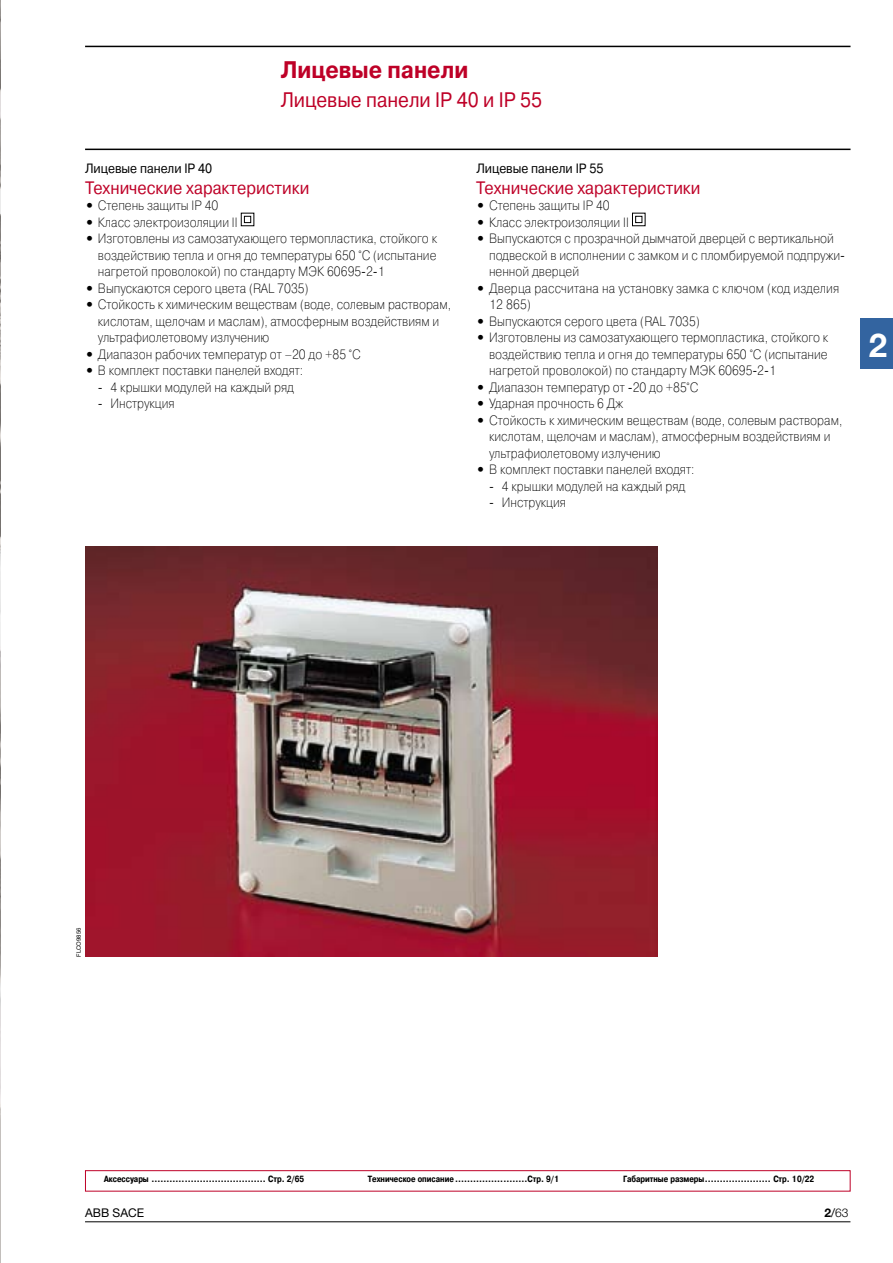
<style>
.page{position:relative;width:893px;height:1263px;background:#fff}
.page>*{position:absolute;margin:0;border:0;box-sizing:border-box;transform-origin:0 0}
.t1{font:700 33px "Helvetica Neue";color:#fff}
.t2{font:700 24px "Pragmatica C";color:#be0027;scale:.9 1}
.t3{font:21px "Pragmatica C";color:#be0027;scale:.9 1}
.t4{font:18px "Pragmatica C";color:#be0027;scale:.9 1}
.t5{font:13.5px/16.5px "Pragmatica Light C";color:#000;scale:.9 1}
.t6{font:13.5px "Pragmatica C";color:#000;scale:.9 1}
.t7{font:12px "Helvetica Neue";color:#000}
.t8{font:300 12px "Helvetica Neue";color:#000}
.t9{font:700 9px "Pragmatica Cond C";color:#000}
.t10{font:6px "Helvetica Neue";color:#000}
.s1{font-family:"Pragmatica C";font-weight:700}
.s2{font-weight:700}
.s3{font-weight:400}
</style>
<div class="page">
<div style="left:860px;top:318px;width:33px;height:51px;background:#3364a0"></div>
<hr style="left:85px;top:46px;width:765px;height:1px;background:#000">
<hr style="left:85px;top:149px;width:765px;height:1px;background:#000">
<hr style="left:85px;top:1221px;width:765px;height:1px;background:#000">
<img style="left:0;top:0;width:1px;height:1263px">
<svg style="left:241px;top:213px;width:13px;height:13px"></svg>
<svg style="left:632px;top:213px;width:14px;height:13px"></svg>
<div style="left:85px;top:1170px;width:765px;height:21px;border:1px solid #be0027"></div>
<img style="left:85px;top:547px;width:572px;height:410px">
<h2 class="t2" style="left:281px;top:56px;width:210px">Лицевые панели</h2>
<h3 class="t3" style="left:281px;top:88px;width:292px">Лицевые панели IP 40 и IP 55</h3>
<p class="t6" style="left:85px;top:161px;width:143px">Лицевые панели IP 40</p>
<h3 class="t4" style="left:85px;top:178px;width:251px">Технические характеристики</h3>
<p class="t5" style="left:85px;top:198px;width:150px"><span class="s1">•</span> Степень защиты IP 40</p>
<p class="t5" style="left:85px;top:214px;width:171px"><span class="s1">•</span> Класс электроизоляции II</p>
<p class="t5" style="left:98px;top:231px;width:378px;text-align:justify;text-indent:-13px"><span class="s1">•</span> Изготовлены из самозатухающего термопластика, стойкого к воздействию тепла и огня до температуры 650 °С (испытание нагретой проволокой) по стандарту МЭК 60695-2-1</p>
<p class="t5" style="left:85px;top:280px;width:250px"><span class="s1">•</span> Выпускаются серого цвета (RAL 7035)</p>
<p class="t5" style="left:98px;top:297px;width:394px;text-indent:-13px"><span class="s1">•</span> Стойкость к химическим веществам (воде, солевым растворам, кислотам, щелочам и маслам), атмосферным воздействиям и ультрафиолетовому излучению</p>
<p class="t5" style="left:85px;top:346px;width:308px"><span class="s1">•</span> Диапазон рабочих температур от –20 до +85 °С</p>
<p class="t5" style="left:85px;top:363px;width:244px"><span class="s1">•</span> В комплект поставки панелей входят:</p>
<p class="t5" style="left:98px;top:379px;width:220px">- 4 крышки модулей на каждый ряд</p>
<p class="t5" style="left:98px;top:396px;width:87px">- Инструкция</p>
<p class="t6" style="left:476px;top:161px;width:143px">Лицевые панели IP 55</p>
<h3 class="t4" style="left:476px;top:178px;width:251px">Технические характеристики</h3>
<p class="t5" style="left:476px;top:198px;width:150px"><span class="s1">•</span> Степень защиты IP 40</p>
<p class="t5" style="left:476px;top:214px;width:171px"><span class="s1">•</span> Класс электроизоляции II</p>
<p class="t5" style="left:489px;top:231px;width:397px;text-indent:-13px"><span class="s1">•</span> Выпускаются с прозрачной дымчатой дверцей с вертикальной подвеской в исполнении с замком и с пломбируемой подпружи&shy;ненной дверцей</p>
<p class="t5" style="left:489px;top:280px;width:390px;text-indent:-13px"><span class="s1">•</span> Дверца рассчитана на установку замка с ключом (код изделия<br>12 865)</p>
<p class="t5" style="left:476px;top:313px;width:250px"><span class="s1">•</span> Выпускаются серого цвета (RAL 7035)</p>
<p class="t5" style="left:489px;top:330px;width:378px;text-align:justify;text-indent:-13px"><span class="s1">•</span> Изготовлены из самозатухающего термопластика, стойкого к воздействию тепла и огня до температуры 650 °С (испытание нагретой проволокой) по стандарту МЭК 60695-2-1</p>
<p class="t5" style="left:476px;top:379px;width:248px"><span class="s1">•</span> Диапазон температур от -20 до +85°С</p>
<p class="t5" style="left:476px;top:396px;width:165px"><span class="s1">•</span> Ударная прочность 6 Дж</p>
<p class="t5" style="left:489px;top:412px;width:394px;text-indent:-13px"><span class="s1">•</span> Стойкость к химическим веществам (воде, солевым растворам, кислотам, щелочам и маслам), атмосферным воздействиям и ультрафиолетовому излучению</p>
<p class="t5" style="left:476px;top:462px;width:244px"><span class="s1">•</span> В комплект поставки панелей входят:</p>
<p class="t5" style="left:489px;top:478px;width:220px">- 4 крышки модулей на каждый ряд</p>
<p class="t5" style="left:489px;top:495px;width:87px">- Инструкция</p>
<h1 class="t1" style="left:869px;top:325px;width:20px">2</h1>
<p class="t10" style="left:75px;top:957px;width:31px;rotate:-90deg">FLCO9856</p>
<p class="t9" style="left:104px;top:1174px;width:201px">Аксессуары ...................................... Стр. 2/65</p>
<p class="t9" style="left:368px;top:1174px;width:193px">Техническое описание ........................Стр. 9/1</p>
<p class="t9" style="left:623px;top:1174px;width:193px">Габаритные размеры ...................... Стр. 10/22</p>
<p class="t7" style="left:85px;top:1206px;width:61px">ABB SACE</p>
<p class="t8" style="left:825px;top:1205px;width:26px"><span class="s2">2</span><span class="s3">/</span>63</p>
</div>
